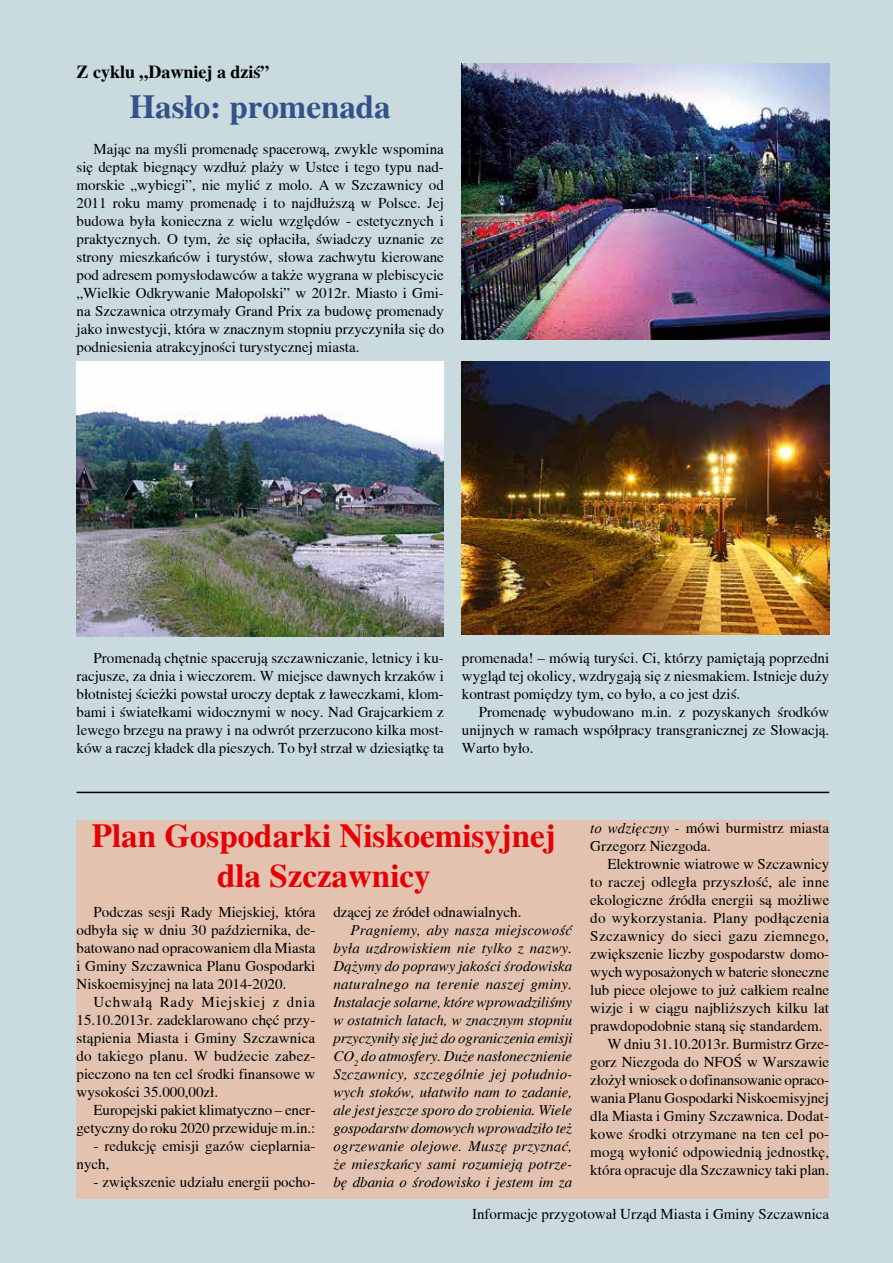
<style>
.page{position:relative;width:893px;height:1263px;background:#cadbe0}
.page>*{position:absolute;margin:0;border:0;box-sizing:border-box;transform-origin:0 0}
.t1{font:700 33px/39.6px "Toronto";color:#e60005;text-align:center}
.t2{font:700 33px "Toronto";color:#335289}
.t3{font:700 18px "Toronto";color:#000}
.t4{font:15px/18px "Toronto";color:#000;text-align:justify}
.t5{font:italic 15px/18px "Toronto";color:#000;text-align:justify}
.t6{font:15px "Toronto";letter-spacing:.02em;color:#000}
.t7{font:15px "Toronto";letter-spacing:.025em;color:#000}
.s1{font-style:italic}
</style>
<div class="page">
<img style="left:462px;top:64px;width:367px;height:275px">
<img style="left:77px;top:361px;width:367px;height:276px">
<img style="left:462px;top:362px;width:367px;height:273px">
<div style="left:77px;top:821px;width:752px;height:378px;background:#e3c3af"></div>
<hr style="left:77px;top:792px;width:752px;height:1px;background:#000">
<p class="t3" style="left:77px;top:62px;width:195px">Z cyklu „Dawniej a dziś”</p>
<h1 class="t2" style="left:130px;top:87px;width:263px">Hasło: promenada</h1>
<p class="t4" style="left:77px;top:140px;width:369px;text-indent:17px">Mając na myśli promenadę spacerową, zwykle wspomina się deptak biegnący wzdłuż plaży w Ustce i tego typu nad&shy;morskie „wybiegi”, nie mylić z molo. A w Szczawnicy od 2011 roku mamy promenadę i to najdłuższą w Polsce. Jej budowa była konieczna z wielu względów - estetycznych i praktycznych. O tym, że się opłaciła, świadczy uznanie ze strony mieszkańców i turystów, słowa zachwytu kierowane pod adresem pomysłodawców a także wygrana w plebiscycie „Wielkie Odkrywanie Małopolski” w 2012r. Miasto i Gmi&shy;na Szczawnica otrzymały Grand Prix za budowę promenady jako inwestycji, która w znacznym stopniu przyczyniła się do podniesienia atrakcyjności turystycznej miasta.</p>
<p class="t4" style="left:77px;top:649px;width:369px;text-indent:17px">Promenadą chętnie spacerują szczawniczanie, letnicy i ku&shy;racjusze, za dnia i wieczorem. W miejsce dawnych krzaków i błotnistej ścieżki powstał uroczy deptak z ławeczkami, klom&shy;bami i światełkami widocznymi w nocy. Nad Grajcarkiem z lewego brzegu na prawy i na odwrót przerzucono kilka most&shy;ków a raczej kładek dla pieszych. To był strzał w dziesiątkę ta</p>
<p class="t4" style="left:462px;top:649px;width:369px">promenada! – mówią turyści. Ci, którzy pamiętają poprzedni wygląd tej okolicy, wzdrygają się z niesmakiem. Istnieje duży kontrast pomiędzy tym, co było, a co jest dziś.</p>
<p class="t4" style="left:462px;top:703px;width:369px;text-indent:17px">Promenadę wybudowano m.in. z pozyskanych środków unijnych w ramach współpracy transgranicznej ze Słowacją.<br>Warto było.</p>
<h1 class="t1" style="left:92px;top:816px;width:465px">Plan Gospodarki Niskoemisyjnej dla Szczawnicy</h1>
<p class="t4" style="left:77px;top:902px;width:241px;text-indent:17px">Podczas sesji Rady Miejskiej, która odbyła się w dniu 30 października, de&shy;batowano nad opracowaniem dla Miasta i Gminy Szczawnica Planu Gospodarki Niskoemisyjnej na lata 2014-2020.</p>
<p class="t4" style="left:77px;top:992px;width:240px;text-indent:17px">Uchwałą Rady Miejskiej z dnia 15.10.2013r. zadeklarowano chęć przy&shy;stąpienia Miasta i Gminy Szczawnica do takiego planu. W budżecie zabez&shy;pieczono na ten cel środki finansowe w wysokości 35.000,00zł.</p>
<p class="t4" style="left:77px;top:1100px;width:240px;text-align:right">Europejski pakiet klimatyczno – ener&shy;getyczny do roku 2020 przewiduje m.in.:</p>
<p class="t4" style="left:77px;top:1136px;width:240px;text-indent:17px">- redukcję emisji gazów cieplarnia&shy;nych,</p>
<p class="t4" style="left:94px;top:1172px;width:223px">- zwiększenie udziału energii pocho-</p>
<p class="t4" style="left:333px;top:902px;width:190px">dzącej ze źródeł odnawialnych.</p>
<p class="t5" style="left:333px;top:921px;width:241px;text-indent:17px">Pragniemy, aby nasza miejscowość była uzdrowiskiem nie tylko z nazwy.<br>Dążymy do poprawy jakości środowiska naturalnego na terenie naszej gminy.<br>Instalacje solarne, które wprowadziliśmy w ostatnich latach, w znacznym stopniu przyczyniły się już do ograniczenia emisji CO<sub>2</sub> do atmosfery. Duże nasłonecznienie Szczawnicy, szczególnie jej południo&shy;wych stoków, ułatwiło nam to zadanie, ale jest jeszcze sporo do zrobienia. Wiele gospodarstw domowych wprowadziło też ogrzewanie olejowe. Muszę przyznać, że mieszkańcy sami rozumieją potrze&shy;bę dbania o środowisko i jestem im za</p>
<p class="t4" style="left:590px;top:818px;width:240px"><span class="s1">to wdzięczny</span> - mówi burmistrz miasta<br>Grzegorz Niezgoda.</p>
<p class="t4" style="left:607px;top:854px;width:223px">Elektrownie wiatrowe w Szczawnicy</p>
<p class="t4" style="left:590px;top:872px;width:240px">to raczej odległa przyszłość, ale inne</p>
<p class="t4" style="left:590px;top:890px;width:241px">ekologiczne źródła energii są możliwe</p>
<p class="t6" style="left:590px;top:909px;width:240px">do wykorzystania. Plany podłączenia</p>
<p class="t7" style="left:590px;top:927px;width:240px">Szczawnicy do sieci gazu ziemnego,</p>
<p class="t4" style="left:590px;top:944px;width:240px">zwiększenie liczby gospodarstw domo-</p>
<p class="t4" style="left:590px;top:962px;width:240px">wych wyposażonych w baterie słoneczne</p>
<p class="t4" style="left:590px;top:980px;width:240px">lub piece olejowe to już całkiem realne</p>
<p class="t4" style="left:590px;top:998px;width:240px">wizje i w ciągu najbliższych kilku lat</p>
<p class="t4" style="left:590px;top:1016px;width:234px">prawdopodobnie staną się standardem.</p>
<p class="t4" style="left:607px;top:1034px;width:223px">W dniu 31.10.2013r. Burmistrz Grze-</p>
<p class="t4" style="left:590px;top:1052px;width:240px">gorz Niezgoda do NFOŚ w Warszawie</p>
<p class="t4" style="left:590px;top:1070px;width:240px">złożył wniosek o dofinansowanie opraco-</p>
<p class="t4" style="left:590px;top:1088px;width:240px">wania Planu Gospodarki Niskoemisyjnej</p>
<p class="t4" style="left:590px;top:1106px;width:240px">dla Miasta i Gminy Szczawnica. Dodat-</p>
<p class="t4" style="left:590px;top:1124px;width:240px">kowe środki otrzymane na ten cel po-</p>
<p class="t4" style="left:590px;top:1142px;width:240px">mogą wyłonić odpowiednią jednostkę,</p>
<p class="t4" style="left:590px;top:1160px;width:240px">która opracuje dla Szczawnicy taki plan.</p>
<p class="t4" style="left:472px;top:1205px;width:359px">Informacje przygotował Urząd Miasta i Gminy Szczawnica</p>
</div>
